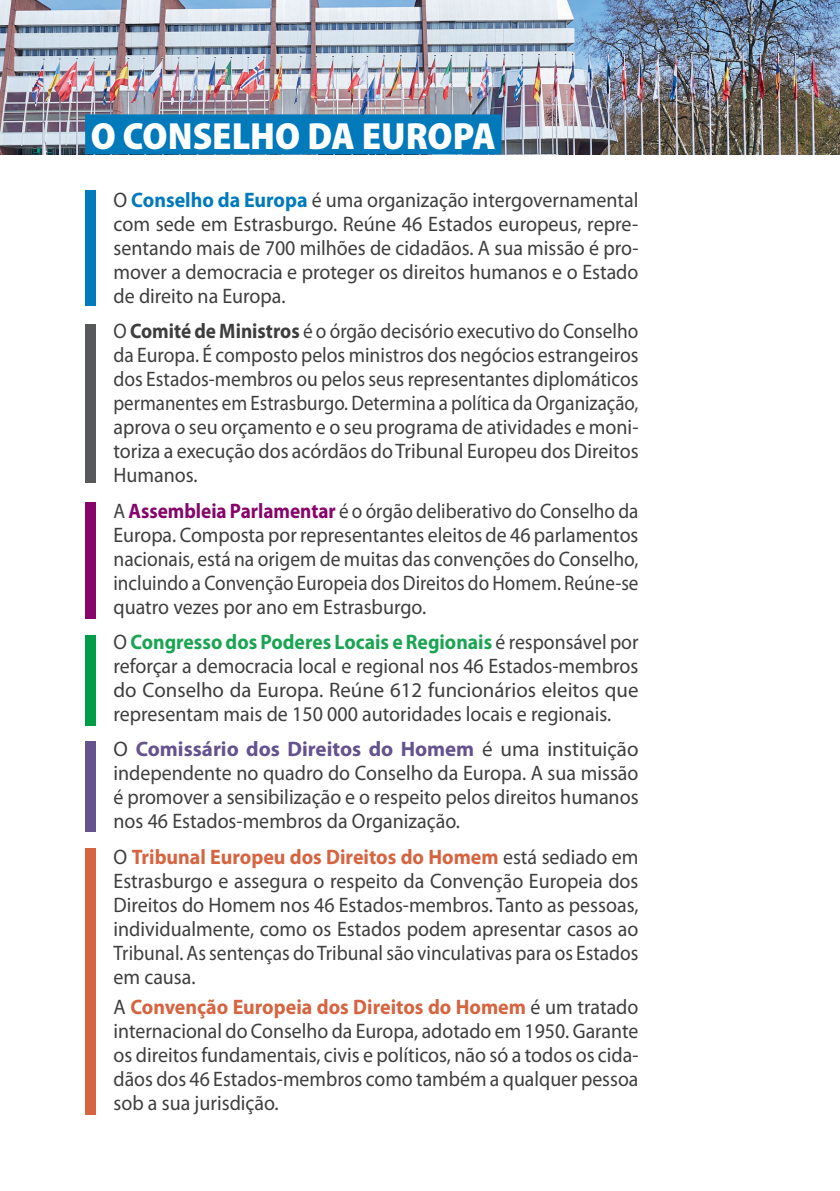
<style>
.page{position:relative;width:840px;height:1191px;background:#fff}
.page>*{position:absolute;margin:0;border:0;box-sizing:border-box;transform-origin:0 0}
.t1{font:900 semi-condensed 38px "Myriad Pro";color:#fff}
.t2{font:21px/24px "Myriad Pro";color:#3e3e3f;text-align:justify;scale:.95 1}
.t3{font:21px/24px "Myriad Pro";color:#3e3e3f;text-align:justify;scale:.92 1}
.t4{font:21px/24px "Myriad Pro";color:#3e3e3f;text-align:justify;scale:.91 1}
.t5{font:21px/24px "Myriad Pro";color:#3e3e3f;text-align:justify;scale:.94 1}
.t6{font:21px/24px "Myriad Pro";color:#3e3e3f;text-align:justify}
.s1{font-weight:700;color:#007abb}
.s2{font-weight:700}
.s3{font-weight:700;color:#87056a}
.s4{font-weight:700;color:#1aa453}
.s5{font-weight:700;color:#65538d}
.s6{font-weight:700;color:#d66440}
</style>
<div class="page">
<img style="left:0;top:0;width:839px;height:154px">
<div style="left:85px;top:114px;width:416px;height:40px;background:#007abb"></div>
<div style="left:85px;top:190px;width:10px;height:116px;background:#007abb"></div>
<div style="left:85px;top:324px;width:10px;height:159px;background:#57585a"></div>
<div style="left:85px;top:503px;width:10px;height:116px;background:#87056a"></div>
<div style="left:85px;top:635px;width:10px;height:91px;background:#009d48"></div>
<div style="left:85px;top:741px;width:10px;height:90px;background:#65538d"></div>
<div style="left:85px;top:848px;width:10px;height:266px;background:#d66440"></div>
<h1 class="t1" style="left:91px;top:111px;width:406px">O CONSELHO DA EUROPA</h1>
<p class="t2" style="left:113px;top:187px;width:554px">O <span class="s1">Conselho da Europa</span> é uma organização intergovernamental com sede em Estrasburgo. Reúne 46 Estados europeus, repre&shy;sentando mais de 700 milhões de cidadãos. A sua missão é pro&shy;mover a democracia e proteger os direitos humanos e o Estado de direito na Europa.</p>
<p class="t3" style="left:113px;top:319px;width:572px">O <span class="s2">Comité de Ministros</span> é o órgão decisório executivo do Conselho da Europa. É composto pelos ministros dos negócios estrangeiros dos Estados-membros ou pelos seus representantes diplomáticos permanentes em Estrasburgo. Determina a política da Organização, aprova o seu orçamento e o seu programa de atividades e moni&shy;toriza a execução dos acórdãos do Tribunal Europeu dos Direitos Humanos.</p>
<p class="t4" style="left:113px;top:498px;width:578px">A <span class="s3">Assembleia Parlamentar</span> é o órgão deliberativo do Conselho da Europa. Composta por representantes eleitos de 46 parlamentos nacionais, está na origem de muitas das convenções do Conselho, incluindo a Convenção Europeia dos Direitos do Homem. Reúne-se quatro vezes por ano em Estrasburgo.</p>
<p class="t5" style="left:113px;top:629px;width:559px">O <span class="s4">Congresso dos Poderes Locais e Regionais</span> é responsável por reforçar a democracia local e regional nos 46 Estados-membros do Conselho da Europa. Reúne 612 funcionários eleitos que representam mais de 150 000 autoridades locais e regionais.</p>
<p class="t6" style="left:113px;top:737px;width:526px">O <span class="s5">Comissário dos Direitos do Homem</span> é uma instituição independente no quadro do Conselho da Europa. A sua missão é promover a sensibilização e o respeito pelos direitos humanos nos 46 Estados-membros da Organização.</p>
<p class="t2" style="left:113px;top:844px;width:554px">O <span class="s6">Tribunal Europeu dos Direitos do Homem</span> está sediado em Estrasburgo e assegura o respeito da Convenção Europeia dos Direitos do Homem nos 46 Estados-membros. Tanto as pessoas, individualmente, como os Estados podem apresentar casos ao Tribunal. As sentenças do Tribunal são vinculativas para os Estados em causa.</p>
<p class="t2" style="left:113px;top:994px;width:554px">A <span class="s6">Convenção Europeia dos Direitos do Homem</span> é um tratado internacional do Conselho da Europa, adotado em 1950. Garante os direitos fundamentais, civis e políticos, não só a todos os cida&shy;dãos dos 46 Estados-membros como também a qualquer pessoa sob a sua jurisdição.</p>
</div>
